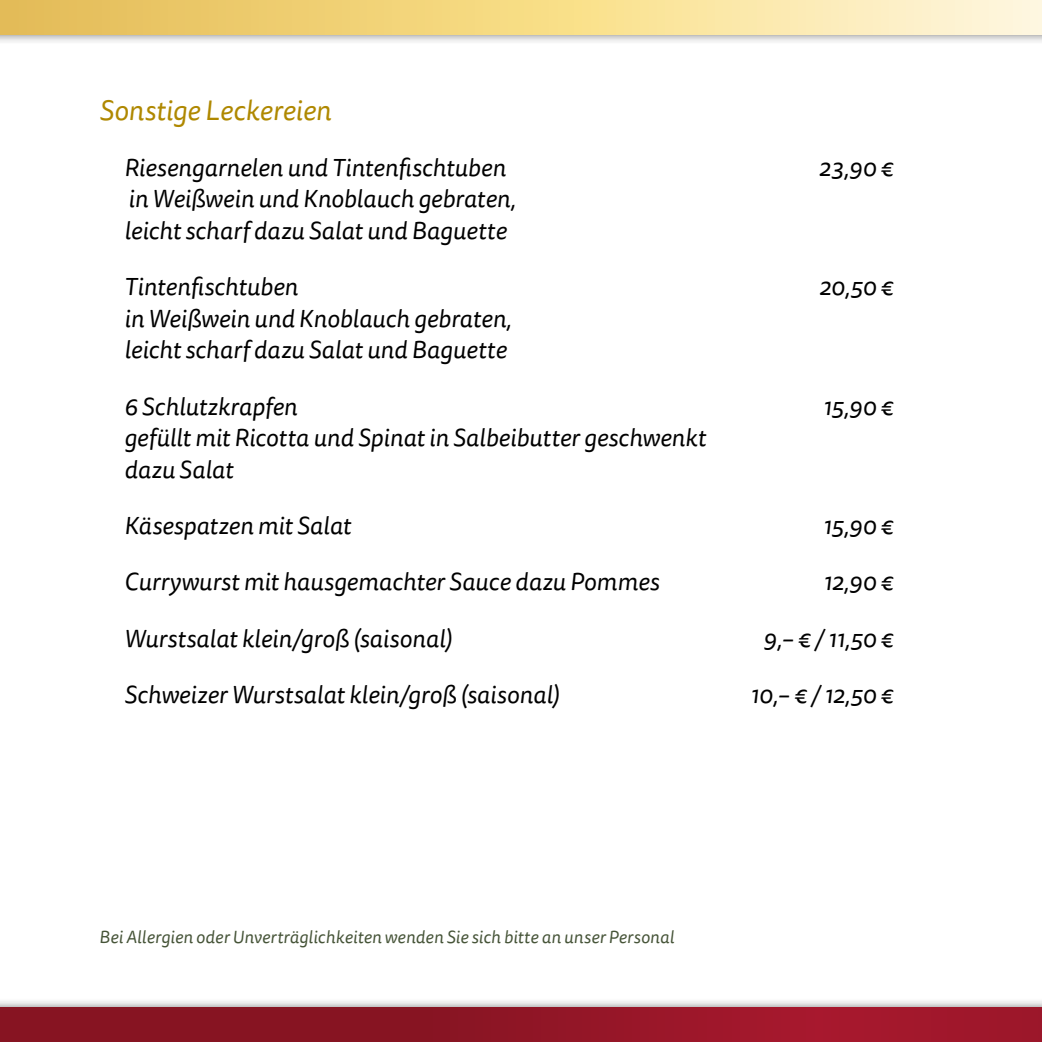
<style>
.page{position:relative;width:1042px;height:1042px;background:#fff}
.page>*{position:absolute;margin:0;border:0;box-sizing:border-box;transform-origin:0 0}
.Untertitel{font:italic 28px "Tisa Sans Pro";letter-spacing:-.005em;color:#af8800}
.Beschr{font:italic 24.5px/31.5px "Tisa Sans Pro";color:#000}
.Beschr-2{font:italic 17.5px "Tisa Sans Pro";letter-spacing:.005em;color:#465438}
</style>
<div class="page">
<div style="left:0;top:0;width:1042px;height:45px;background:#000;opacity:.51"></div>
<div style="left:0;top:0;width:1042px;height:35px;background:linear-gradient(to right,#e6bc4b,#fff9d4)"></div>
<div style="left:0;top:997px;width:1042px;height:45px;background:#000;opacity:.51"></div>
<div style="left:0;top:1007px;width:1042px;height:35px;background:linear-gradient(to right,#80131f,#a6182d)"></div>
<p class="Untertitel" style="left:99px;top:91px;width:233px">Sonstige Leckereien</p>
<p class="Beschr" style="left:124px;top:152px;width:383px">Riesengarnelen und Tintenfischtuben</p>
<p class="Beschr" style="left:818px;top:152px;width:76px">23,90 €</p>
<p class="Beschr" style="left:124px;top:184px;width:393px">in Weißwein und Knoblauch gebraten, leicht scharf dazu Salat und Baguette</p>
<p class="Beschr" style="left:124px;top:272px;width:175px">Tintenfischtuben</p>
<p class="Beschr" style="left:819px;top:272px;width:76px">20,50 €</p>
<p class="Beschr" style="left:124px;top:303px;width:389px">in Weißwein und Knoblauch gebraten, leicht scharf dazu Salat und Baguette</p>
<p class="Beschr" style="left:124px;top:391px;width:175px">6 Schlutzkrapfen</p>
<p class="Beschr" style="left:823px;top:391px;width:72px">15,90 €</p>
<p class="Beschr" style="left:124px;top:422px;width:583px">gefüllt mit Ricotta und Spinat in Salbeibutter geschwenkt dazu Salat</p>
<p class="Beschr" style="left:124px;top:510px;width:228px">Käsespatzen mit Salat</p>
<p class="Beschr" style="left:823px;top:510px;width:72px">15,90 €</p>
<p class="Beschr" style="left:124px;top:566px;width:537px">Currywurst mit hausgemachter Sauce dazu Pommes</p>
<p class="Beschr" style="left:823px;top:566px;width:71px">12,90 €</p>
<p class="Beschr" style="left:124px;top:623px;width:329px">Wurstsalat klein/groß (saisonal)</p>
<p class="Beschr" style="left:763px;top:623px;width:131px">9,– € / 11,50 €</p>
<p class="Beschr" style="left:124px;top:679px;width:437px">Schweizer Wurstsalat klein/groß (saisonal)</p>
<p class="Beschr" style="left:750px;top:679px;width:144px">10,– € / 12,50 €</p>
<p class="Beschr-2" style="left:99px;top:925px;width:576px">Bei Allergien oder Unverträglichkeiten wenden Sie sich bitte an unser Personal</p>
</div>
